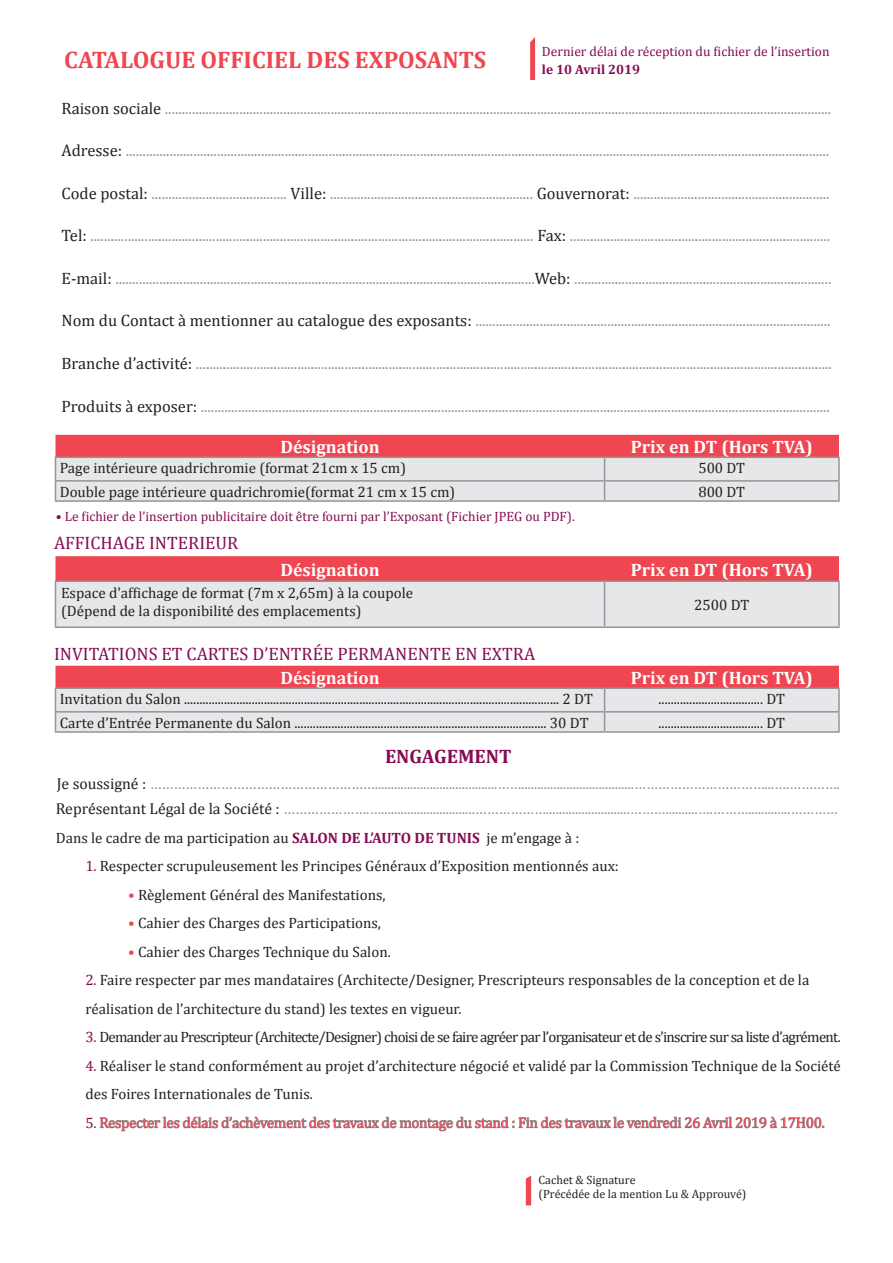
<style>
.page{position:relative;width:893px;height:1263px;background:#fff}
.page>*{position:absolute;margin:0;border:0;box-sizing:border-box;transform-origin:0 0}
.t1{font:700 24px "Cambria";color:#ef4651}
.t2{font:700 19.5px "Cambria";color:#850c52}
.t3{font:700 18px "Cambria";color:#fff}
.t4{font:18px "Cambria";color:#850c52}
.t5{font:16.5px "Cambria";color:#939598}
.t6{font:15.75px "Cambria";color:#939598}
.t7{font:15px/28.5px "Cambria";color:#231f20}
.t8{font:15px "Cambria";letter-spacing:-.045em;color:#231f20}
.t9{font:15px "Cambria";letter-spacing:-.025em;color:#ef4651}
.t10{font:13.5px "Cambria";color:#850c52}
.t11{font:700 13.5px "Cambria";color:#850c52}
.t12{font:12px "Cambria";color:#231f20}
.s1{color:#231f20}
.s2{font-weight:700;color:#850c52}
.s3{color:#850c52}
.s4{color:#ef4651}
</style>
<div class="page">
<svg style="left:530px;top:37px;width:5px;height:43px"></svg>
<svg style="left:55px;top:435px;width:785px;height:65px;background:#e5adb2"></svg>
<hr style="left:55px;top:500px;width:550px;height:2px;background:#939598">
<hr style="left:605px;top:500px;width:235px;height:2px;background:#939598">
<hr style="left:605px;top:457px;width:235px;height:1px;background:#939598">
<svg style="left:55px;top:666px;width:785px;height:65px;background:#e5aeb3"></svg>
<hr style="left:55px;top:731px;width:550px;height:2px;background:#939598">
<hr style="left:605px;top:731px;width:235px;height:2px;background:#939598">
<hr style="left:605px;top:687px;width:235px;height:2px;background:#939598">
<svg style="left:56px;top:556px;width:783px;height:70px;background:#e9aeb3"></svg>
<hr style="left:604px;top:582px;width:1px;height:44px;background:#939598">
<hr style="left:55px;top:580px;width:550px;height:2px;background:#939598">
<hr style="left:55px;top:582px;width:1px;height:44px;background:#939598">
<hr style="left:605px;top:580px;width:235px;height:2px;background:#939598">
<hr style="left:838px;top:582px;width:2px;height:44px;background:#939598">
<hr style="left:55px;top:626px;width:550px;height:2px;background:#939598">
<hr style="left:605px;top:626px;width:235px;height:2px;background:#939598">
<svg style="left:100px;top:1116px;width:724px;height:16px"></svg>
<svg style="left:526px;top:1176px;width:5px;height:29px"></svg>
<p class="t10" style="left:542px;top:43px;width:289px">Dernier délai de réception du fichier de ’l insertion</p>
<p class="t11" style="left:542px;top:59px;width:100px">le 10 Avril 2019</p>
<p class="t5" style="left:62px;top:98px;width:771px"><span class="s1">Raison sociale</span> .....................................................................................................................................................................................................</p>
<p class="t5" style="left:62px;top:141px;width:769px"><span class="s1">Adresse:</span> ................................................................................................................................................................................................................</p>
<p class="t5" style="left:62px;top:184px;width:769px"><span class="s1">Code postal:</span> ........................................ <span class="s1">Ville:</span> ............................................................ <span class="s1">Gouvernorat:</span> ..........................................................</p>
<p class="t5" style="left:62px;top:226px;width:770px"><span class="s1">Tel:</span> ................................................................................................................................... <span class="s1">Fax:</span> .............................................................................</p>
<p class="t5" style="left:62px;top:269px;width:771px"><span class="s1">-E mail:</span> ............................................................................................................................<span class="s1">Web:</span> ............................................................................</p>
<p class="t5" style="left:62px;top:311px;width:770px"><span class="s1">Nom du Contact à mentionner au catalogue des exposants:</span> .........................................................................................................</p>
<p class="t5" style="left:62px;top:354px;width:772px"><span class="s1">Branche ’d activité:</span> ............................................................................................................................................................................................</p>
<p class="t5" style="left:62px;top:396px;width:770px"><span class="s1">Produits à exposer:</span> ..........................................................................................................................................................................................</p>
<p class="t3" style="left:631px;top:434px;width:183px">Prix en DT (Hors TVA(</p>
<p class="t1" style="left:64px;top:43px;width:423px">CATALOGUE OFFICIEL DES EXPOSANTS</p>
<p class="t3" style="left:280px;top:434px;width:101px">Désignation</p>
<p class="t7" style="left:60px;top:454px;width:348px">Page intérieure quadrichromie (format 21cm x 15 cm)</p>
<p class="t7" style="left:60px;top:477px;width:397px">Double page intérieure quadrichromie(format 21 cm x 15 cm)</p>
<p class="t10" style="left:56px;top:508px;width:520px">• Le fichier de ’l insertion publicitaire doit être fourni par ’l Exposant (Fichier JPEG ou PDF .(</p>
<p class="t4" style="left:54px;top:533px;width:186px">AFFICHAGE INTERIEUR</p>
<p class="t3" style="left:280px;top:557px;width:101px">Désignation</p>
<p class="t7" style="left:61px;top:579px;width:354px">Espace 'd affichage de format ( m7 x 2,65m) laà coupole</p>
<p class="t7" style="left:61px;top:597px;width:302px">(Dépend de la disponibilité des emplacements)</p>
<p class="t4" style="left:54px;top:643px;width:483px">INVITATIONS ET CARTES D’ENTRÉE PERMANENTE EN EXTRA</p>
<p class="t3" style="left:280px;top:665px;width:101px">Désignation</p>
<p class="t7" style="left:60px;top:685px;width:535px">Invitation du Salon .......................................................................................................................... 2 DT</p>
<p class="t7" style="left:60px;top:708px;width:530px">Carte ’d Entrée Permanente du Salon .................................................................................. 30 DT</p>
<p class="t7" style="left:698px;top:454px;width:48px">500 DT</p>
<p class="t7" style="left:698px;top:477px;width:48px">800 DT</p>
<p class="t3" style="left:631px;top:557px;width:183px">Prix en DT (Hors TVA(</p>
<p class="t7" style="left:694px;top:591px;width:57px">2500 DT</p>
<p class="t3" style="left:631px;top:665px;width:183px">Prix en DT (Hors TVA(</p>
<p class="t7" style="left:658px;top:685px;width:128px">.................................. DT</p>
<p class="t7" style="left:658px;top:708px;width:128px">.................................. DT</p>
<p class="t2" style="left:385px;top:743px;width:128px">ENGAGEMENT</p>
<p class="t6" style="left:57px;top:774px;width:785px"><span class="s1">Je soussigné</span> ...<span class="s1">:</span> ............................................................................................................................................................................ . . .. ..........</p>
<p class="t6" style="left:56px;top:799px;width:783px"><span class="s1">Représentant Légal de la Société</span> ...<span class="s1">:</span> .................. . . .. ............................................................................................... . . .. ...............................</p>
<p class="t7" style="left:56px;top:823px;width:525px">Dans le cadre de ma participation au <span class="s2">SALON DE ’LAUTO DE TUNIS</span> je m’engage :à</p>
<p class="t7" style="left:86px;top:852px;width:535px"><span class="s3">1.</span> Respecter scrupuleusement les Principes Généraux ’d Exposition mentionnés aux:</p>
<p class="t7" style="left:128px;top:880px;width:259px"><span class="s4">•</span> Règlement Général des Manifestations,</p>
<p class="t7" style="left:128px;top:909px;width:254px"><span class="s4">•</span> Cahier des Charges des Participations,</p>
<p class="t7" style="left:128px;top:937px;width:264px"><span class="s4">•</span> Cahier des Charges Technique du Salon.</p>
<p class="t7" style="left:86px;top:966px;width:725px"><span class="s3">2.</span> Faire respecter par mes mandataires (Architecte/Designer, Prescripteurs responsables de la conception et de la réalisation de ’l architecture du stand) les textes en vigueur.</p>
<p class="t8" style="left:86px;top:1028px;width:757px"><span class="s3">3.</span> Demander au Prescripteur (Architecte/Designer) choisi de se faire agréer par ’l organisateur et de ’s inscrire sur sa liste ’d agrément.</p>
<p class="t7" style="left:86px;top:1051px;width:757px"><span class="s3">4.</span> Réaliser le stand conformément au projet ’d architecture négocié et validé par la Commission Technique de la Société des Foires Internationales de Tunis.</p>
<p class="t9" style="left:86px;top:1114px;width:741px"><span class="s3">5.</span> Respecter les délais ’d achèvement des travaux de montage du stand : Fin des travaux le vendredi 26 Avril 2019 à 17H00.</p>
<p class="t12" style="left:538px;top:1173px;width:99px">Cachet &amp; Signature</p>
<p class="t12" style="left:538px;top:1187px;width:209px">(Précédée de la mention Lu &amp; Approuvé(</p>
</div>
